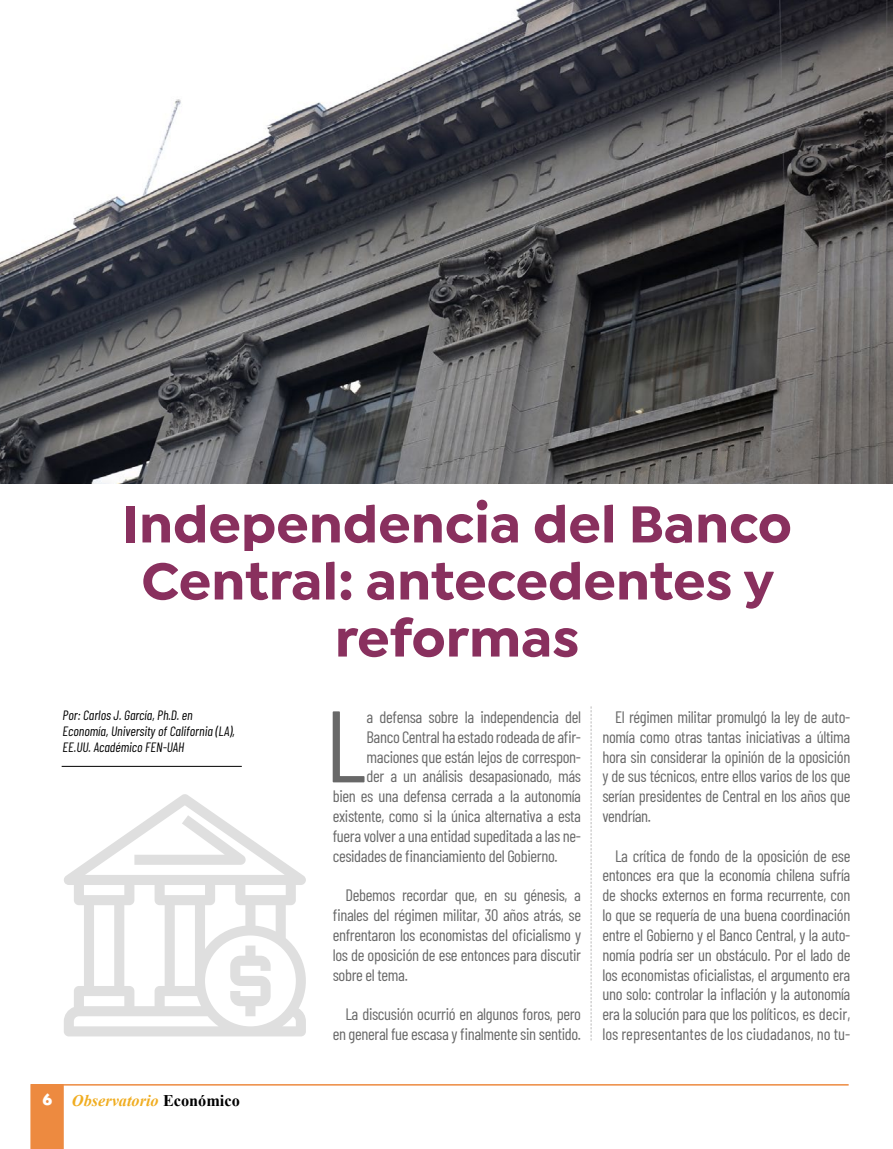
<style>
.page{position:relative;width:893px;height:1149px;background:#fff}
.page>*{position:absolute;margin:0;border:0;box-sizing:border-box;transform-origin:0 0}
.t1{font:101.4px "Barlow Condensed";color:#686868}
.t2{font:700 55.5px/57px "Isidora Sans";color:#89305e;text-align:center}
.t3{font:16.5px/19.8px "Barlow Condensed";letter-spacing:-.02em;color:#686868;text-align:justify}
.t4{font:italic 700 16.2px "Times New Roman";color:#f0ad21}
.t5{font:italic 13.5px/16.2px "Barlow Condensed";color:#000}
.s1{font-family:"Isidora Sans";font-weight:900;font-style:normal;color:#fff}
.s2{font-style:normal;color:#000}
</style>
<div class="page">
<hr style="left:62px;top:765px;width:180px;height:1px;background:#000">
<svg style="left:591px;top:706px;width:1px;height:334px"></svg>
<hr style="left:63px;top:1083px;width:786px;height:2px;background:#ed8a40">
<svg style="left:30px;top:1083px;width:34px;height:65px;background:#ed8d46"></svg>
<img style="left:0;top:0;width:893px;height:483px">
<svg style="left:64px;top:794px;width:242px;height:242px"></svg>
<svg style="left:134px;top:815px;width:112px;height:49px"></svg>
<svg style="left:230px;top:945px;width:41px;height:70px"></svg>
<h2 class="t2" style="left:122px;top:495px;width:671px">Independencia del Banco<br>Central: antecedentes y reformas</h2>
<p class="t5" style="left:63px;top:705px;width:174px">Por: Carlos J. García, Ph.D. en<br>Economía, University of California (LA),<br>EE.UU. Académico FEN-UAH</p>
<p class="t3" style="left:602px;top:705px;width:250px;text-indent:13px">El régimen militar promulgó la ley de auto&shy;nomía como otras tantas iniciativas a última hora sin considerar la opinión de la oposición y de sus técnicos, entre ellos varios de los que serían presidentes de Central en los años que vendrían.</p>
<p class="t3" style="left:602px;top:844px;width:250px;text-indent:13px">La crítica de fondo de la oposición de ese entonces era que la economía chilena sufría de shocks externos en forma recurrente, con lo que se requería de una buena coordinación entre el Gobierno y el Banco Central, y la auto&shy;nomía podría ser un obstáculo. Por el lado de los economistas oficialistas, el argumento era uno solo: controlar la inflación y la autonomía era la solución para que los políticos, es decir, los representantes de los ciudadanos, no tu-</p>
<h1 class="t1" style="left:325px;top:673px;width:42px">L</h1>
<p class="t3" style="left:367px;top:705px;width:216px">a defensa sobre la independencia del</p>
<p class="t3" style="left:367px;top:725px;width:216px">Banco Central ha estado rodeada de afir-</p>
<p class="t3" style="left:367px;top:745px;width:216px">maciones que están lejos de correspon-</p>
<p class="t3" style="left:367px;top:765px;width:216px">der a un análisis desapasionado, más</p>
<p class="t3" style="left:333px;top:784px;width:250px">bien es una defensa cerrada a la autonomía</p>
<p class="t3" style="left:333px;top:804px;width:250px">existente, como si la única alternativa a esta</p>
<p class="t3" style="left:333px;top:824px;width:250px">fuera volver a una entidad supeditada a las ne-</p>
<p class="t3" style="left:333px;top:844px;width:226px">cesidades de financiamiento del Gobierno.</p>
<p class="t3" style="left:333px;top:883px;width:250px;text-indent:13px">Debemos recordar que, en su génesis, a finales del régimen militar, 30 años atrás, se enfrentaron los economistas del oficialismo y los de oposición de ese entonces para discutir sobre el tema.</p>
<p class="t3" style="left:333px;top:1002px;width:250px;text-align:right">La discusión ocurrió en algunos foros, pero en general fue escasa y finalmente sin sentido.</p>
<p class="t4" style="left:42px;top:1088px;width:199px"><span class="s1">6</span> Observatorio <span class="s2">Económico</span></p>
</div>
